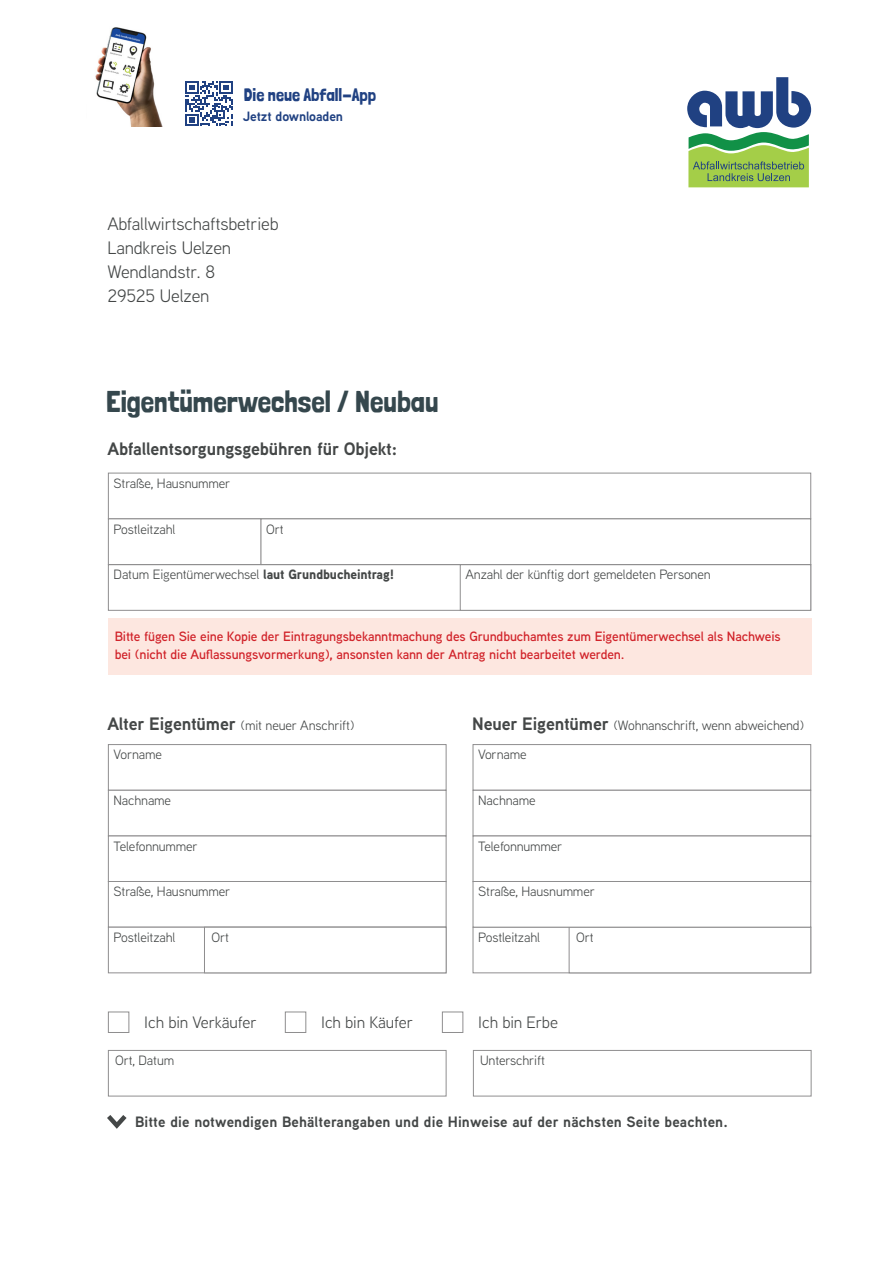
<style>
.page{position:relative;width:893px;height:1263px;background:#fff}
.page>*{position:absolute;margin:0;border:0;box-sizing:border-box;transform-origin:0 0}
.t1{font:30px "Londrina Solid";color:#35474d}
.subheadlines{font:18px/24px "Aaux Next";letter-spacing:-.01em;color:#444747}
.text_big{font:700 18px "Aaux Next";letter-spacing:-.01em;color:#444747}
.t2{font:18px "Londrina Solid";color:#204182}
.text_big-2{font:16.5px "Aaux Next";letter-spacing:-.01em;color:#444747}
.text_big-3{font:700 15px "Aaux Next";letter-spacing:.01em;color:#444747}
.text_big-4{font:13.5px "Aaux Next";letter-spacing:-.01em;color:#444747}
.text_big-5{font:600 13.5px/18px "Aaux Next";letter-spacing:-.01em;color:#d1232a}
.text_big-6{font:700 13.5px "Aaux Next";letter-spacing:-.01em;color:#204182}
.s1{font-weight:900}
.s2{font-weight:700;font-size:18px}
</style>
<div class="page">
<svg style="left:687px;top:77px;width:124px;height:110px"></svg>
<div style="left:108px;top:618px;width:703px;height:56px;background:#fde7e0"></div>
<svg style="left:107px;top:1115px;width:20px;height:14px"></svg>
<div style="left:108px;top:564px;width:703px;height:47px;background:#fff;border:1px solid #8f8e8f"></div>
<div style="left:460px;top:564px;width:351px;height:47px;background:#fff;border:1px solid #8f8e8f"></div>
<div style="left:108px;top:473px;width:703px;height:46px;background:#fff;border:1px solid #8f8e8f"></div>
<div style="left:108px;top:518px;width:153px;height:47px;background:#fff;border:1px solid #8f8e8f"></div>
<div style="left:261px;top:518px;width:550px;height:47px;background:#fff;border:1px solid #8f8e8f"></div>
<div style="left:108px;top:744px;width:338px;height:46px;background:#fff;border:1px solid #8f8e8f"></div>
<div style="left:108px;top:790px;width:338px;height:46px;background:#fff;border:1px solid #8f8e8f"></div>
<div style="left:108px;top:836px;width:338px;height:46px;background:#fff;border:1px solid #8f8e8f"></div>
<div style="left:108px;top:881px;width:338px;height:46px;background:#fff;border:1px solid #8f8e8f"></div>
<div style="left:108px;top:927px;width:338px;height:46px;background:#fff;border:1px solid #8f8e8f"></div>
<div style="left:473px;top:927px;width:338px;height:46px;background:#fff;border:1px solid #8f8e8f"></div>
<div style="left:204px;top:927px;width:242px;height:46px;background:#fff;border:1px solid #8f8e8f"></div>
<div style="left:569px;top:927px;width:242px;height:46px;background:#fff;border:1px solid #8f8e8f"></div>
<div style="left:473px;top:744px;width:338px;height:46px;background:#fff;border:1px solid #8f8e8f"></div>
<div style="left:473px;top:790px;width:338px;height:46px;background:#fff;border:1px solid #8f8e8f"></div>
<div style="left:473px;top:836px;width:338px;height:46px;background:#fff;border:1px solid #8f8e8f"></div>
<div style="left:473px;top:881px;width:338px;height:46px;background:#fff;border:1px solid #8f8e8f"></div>
<div style="left:108px;top:1011px;width:21px;height:22px;background:#fff;border:1px solid #8f8e8f"></div>
<div style="left:285px;top:1011px;width:21px;height:22px;background:#fff;border:1px solid #8f8e8f"></div>
<div style="left:108px;top:1050px;width:338px;height:46px;background:#fff;border:1px solid #8f8e8f"></div>
<div style="left:473px;top:1050px;width:338px;height:46px;background:#fff;border:1px solid #8f8e8f"></div>
<img style="left:95px;top:27px;width:68px;height:99px">
<svg style="left:185px;top:81px;width:48px;height:45px"></svg>
<div style="left:442px;top:1011px;width:21px;height:22px;background:#fff;border:1px solid #8f8e8f"></div>
<p class="t2" style="left:244px;top:84px;width:134px">Die neue Abfall-App</p>
<p class="text_big-6" style="left:243px;top:107px;width:102px">Jetzt downloaden</p>
<p class="subheadlines" style="left:107px;top:211px;width:173px">Abfallwirtschaftsbetrieb<br>Landkreis Uelzen<br>Wendlandstr. 8<br>29525 Uelzen</p>
<p class="t1" style="left:106px;top:384px;width:334px">Eigentümerwechsel / Neubau</p>
<p class="text_big" style="left:108px;top:436px;width:291px">Abfallentsorgungsgebühren für Objekt:</p>
<p class="text_big-4" style="left:114px;top:474px;width:118px">Straße, Hausnummer</p>
<p class="text_big-4" style="left:114px;top:520px;width:63px">Postleitzahl</p>
<p class="text_big-4" style="left:266px;top:520px;width:19px">Ort</p>
<p class="text_big-4" style="left:114px;top:565px;width:282px">Datum Eigentümerwechsel <span class="s1">laut Grundbucheintrag!</span></p>
<p class="text_big-4" style="left:465px;top:565px;width:247px">Anzahl der künftig dort gemeldeten Personen</p>
<p class="text_big-5" style="left:115px;top:627px;width:667px">Bitte fügen Sie eine Kopie der Eintragungsbekanntmachung des Grundbuchamtes zum Eigentümerwechsel als Nachweis bei (nicht die Auflassungsvormerkung), ansonsten kann der Antrag nicht bearbeitet werden.</p>
<p class="text_big-4" style="left:108px;top:716px;width:248px"><span class="s2">Alter Eigentümer</span> (mit neuer Anschrift)</p>
<p class="text_big-4" style="left:472px;top:716px;width:333px"><span class="s2">Neuer Eigentümer</span> (Wohnanschrift, wenn abweichend)</p>
<p class="text_big-4" style="left:114px;top:745px;width:50px">Vorname</p>
<p class="text_big-4" style="left:114px;top:791px;width:59px">Nachname</p>
<p class="text_big-4" style="left:114px;top:837px;width:85px">Telefonnummer</p>
<p class="text_big-4" style="left:114px;top:882px;width:118px">Straße, Hausnummer</p>
<p class="text_big-4" style="left:114px;top:928px;width:63px">Postleitzahl</p>
<p class="text_big-4" style="left:211px;top:928px;width:19px">Ort</p>
<p class="text_big-4" style="left:478px;top:928px;width:63px">Postleitzahl</p>
<p class="text_big-4" style="left:576px;top:928px;width:19px">Ort</p>
<p class="text_big-4" style="left:478px;top:745px;width:50px">Vorname</p>
<p class="text_big-4" style="left:478px;top:791px;width:59px">Nachname</p>
<p class="text_big-4" style="left:478px;top:837px;width:85px">Telefonnummer</p>
<p class="text_big-4" style="left:478px;top:882px;width:118px">Straße, Hausnummer</p>
<p class="text_big-2" style="left:144px;top:1011px;width:114px">Ich bin Verkäufer</p>
<p class="text_big-2" style="left:321px;top:1011px;width:93px">Ich bin Käufer</p>
<p class="text_big-4" style="left:115px;top:1051px;width:61px">Ort, Datum</p>
<p class="text_big-4" style="left:480px;top:1051px;width:66px">Unterschrift</p>
<p class="text_big-2" style="left:478px;top:1011px;width:81px">Ich bin Erbe</p>
<p class="text_big-3" style="left:135px;top:1111px;width:594px">Bitte die notwendigen Behälterangaben und die Hinweise auf der nächsten Seite beachten.</p>
</div>
